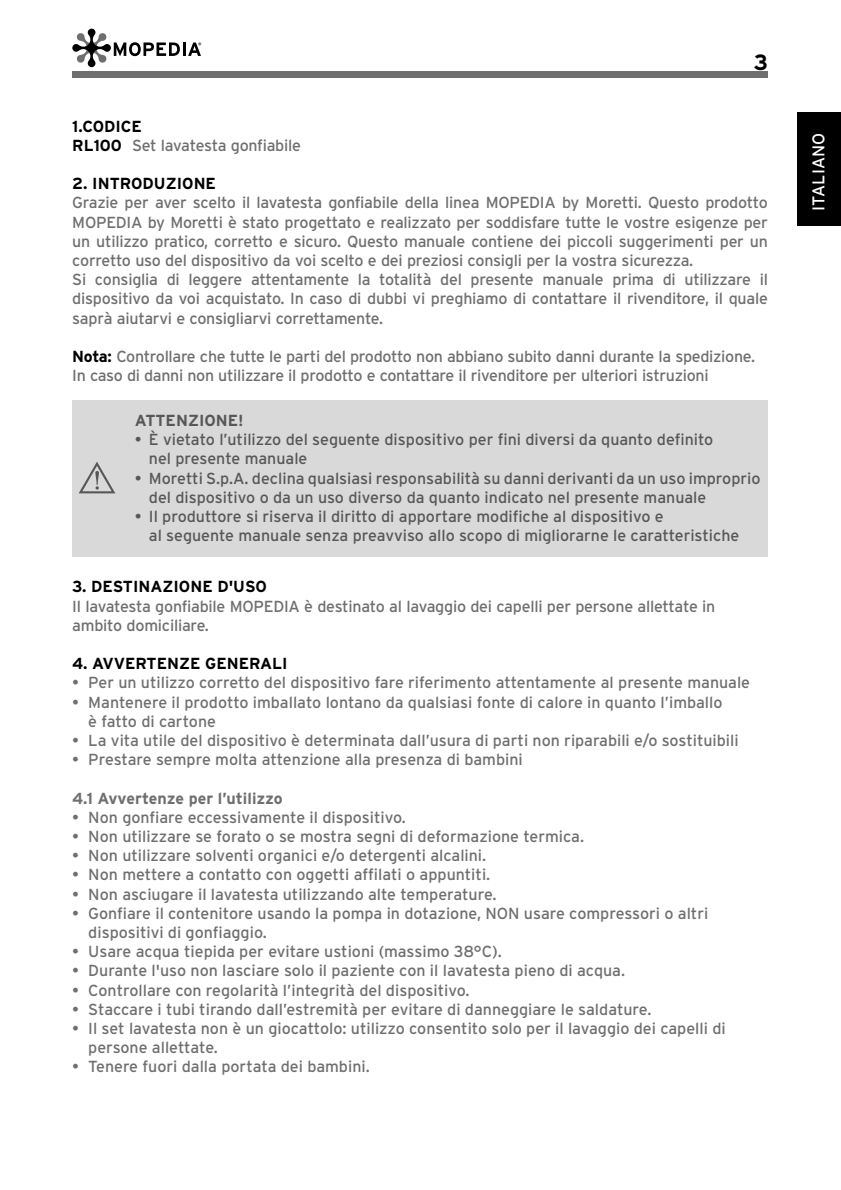
<style>
.page{position:relative;width:841px;height:1190px;background:#fff}
.page>*{position:absolute;margin:0;border:0;box-sizing:border-box;transform-origin:0 0}
.t1{font:700 22px "Interstate";color:#000}
.t2{font:17px "Interstate";letter-spacing:.005em;color:#fff}
.t3{font:16px/19.2px "Interstate";color:#706f6f}
.t4{font:16px/19.2px "Interstate";letter-spacing:-.015em;color:#6f6f6f}
.t5{font:16px/19.2px "Interstate";color:#575756}
.t6{font:16px/19.2px "Interstate";letter-spacing:-.02em;color:#706f6f}
.t7{font:700 16px "Interstate";color:#000}
.t8{font:700 16px "Interstate";color:#6f6f6f}
.t9{font:700 16px "Interstate";color:#575756}
.s1{font-weight:700;color:#000}
</style>
<div class="page">
<div style="left:72px;top:71px;width:695px;height:7px;background:#6f6f6f"></div>
<svg style="left:72px;top:29px;width:129px;height:38px"></svg>
<div style="left:796px;top:113px;width:44px;height:113px;background:#000"></div>
<div style="left:72px;top:400px;width:695px;height:157px;background:#d9d9d9"></div>
<svg style="left:79px;top:462px;width:36px;height:31px"></svg>
<h1 class="t1" style="left:753px;top:50px;width:16px">3</h1>
<p class="t4" style="left:72px;top:116px;width:230px"><span class="s1">1.CODICE<br>RL100</span> Set lavatesta gonfiabile</p>
<p class="t7" style="left:72px;top:175px;width:145px">2. INTRODUZIONE</p>
<p class="t4" style="left:72px;top:193px;width:697px">Grazie per aver scelto il lavatesta gonfiabile della linea MOPEDIA by Moretti. Questo prodotto MOPEDIA by Moretti è stato progettato e realizzato per soddisfare tutte le vostre esigenze per un utilizzo pratico, corretto e sicuro. Questo manuale contiene dei piccoli suggerimenti per un corretto uso del dispositivo da voi scelto e dei preziosi consigli per la vostra sicurezza.<br>Si consiglia di leggere attentamente la totalità del presente manuale prima di utilizzare il dispositivo da voi acquistato. In caso di dubbi vi preghiamo di contattare il rivenditore, il quale saprà aiutarvi e consigliarvi correttamente.</p>
<p class="t6" style="left:72px;top:347px;width:684px"><span class="s1">Nota:</span> Controllare che tutte le parti del prodotto non abbiano subito danni durante la spedizione.<br>In caso di danni non utilizzare il prodotto e contattare il rivenditore per ulteriori istruzioni</p>
<p class="t9" style="left:135px;top:412px;width:110px">ATTENZIONE!</p>
<p class="t5" style="left:149px;top:430px;width:565px;text-indent:-14px">• È vietato l’utilizzo del seguente dispositivo per fini diversi da quanto definito nel presente manuale</p>
<p class="t5" style="left:149px;top:468px;width:613px;text-indent:-14px">• Moretti S.p.A. declina qualsiasi responsabilità su danni derivanti da un uso improprio del dispositivo o da un uso diverso da quanto indicato nel presente manuale</p>
<p class="t5" style="left:149px;top:507px;width:592px;text-indent:-14px">• Il produttore si riserva il diritto di apportare modifiche al dispositivo e<br>al seguente manuale senza preavviso allo scopo di migliorarne le caratteristiche</p>
<p class="t7" style="left:72px;top:578px;width:196px">3. DESTINAZIONE D'USO</p>
<p class="t4" style="left:72px;top:596px;width:644px">Il lavatesta gonfiabile MOPEDIA è destinato al lavaggio dei capelli per persone allettate in ambito domiciliare.</p>
<p class="t7" style="left:72px;top:655px;width:217px">4. AVVERTENZE GENERALI</p>
<p class="t3" style="left:72px;top:673px;width:679px">• Per un utilizzo corretto del dispositivo fare riferimento attentamente al presente manuale</p>
<p class="t3" style="left:88px;top:692px;width:635px;text-indent:-16px">• Mantenere il prodotto imballato lontano da qualsiasi fonte di calore in quanto l’imballo è fatto di cartone</p>
<p class="t3" style="left:72px;top:731px;width:667px">• La vita utile del dispositivo è determinata dall’usura di parti non riparabili e/o sostituibili</p>
<p class="t3" style="left:72px;top:750px;width:452px">• Prestare sempre molta attenzione alla presenza di bambini</p>
<p class="t8" style="left:72px;top:789px;width:212px">4.1 Avvertenze per l’utilizzo</p>
<p class="t3" style="left:72px;top:807px;width:335px">• Non gonfiare eccessivamente il dispositivo.</p>
<p class="t3" style="left:72px;top:827px;width:513px">• Non utilizzare se forato o se mostra segni di deformazione termica.</p>
<p class="t3" style="left:72px;top:846px;width:415px">• Non utilizzare solventi organici e/o detergenti alcalini.</p>
<p class="t3" style="left:72px;top:865px;width:419px">• Non mettere a contatto con oggetti affilati o appuntiti.</p>
<p class="t3" style="left:72px;top:884px;width:425px">• Non asciugare il lavatesta utilizzando alte temperature.</p>
<p class="t3" style="left:88px;top:903px;width:621px;text-indent:-16px">• Gonfiare il contenitore usando la pompa in dotazione, NON usare compressori o altri dispositivi di gonfiaggio.</p>
<p class="t3" style="left:72px;top:942px;width:431px">• Usare acqua tiepida per evitare ustioni (massimo 38°C).</p>
<p class="t3" style="left:72px;top:961px;width:554px">• Durante l'uso non lasciare solo il paziente con il lavatesta pieno di acqua.</p>
<p class="t3" style="left:72px;top:980px;width:398px">• Controllare con regolarità l’integrità del dispositivo.</p>
<p class="t3" style="left:72px;top:999px;width:580px">• Staccare i tubi tirando dall’estremità per evitare di danneggiare le saldature.</p>
<p class="t3" style="left:88px;top:1019px;width:638px;text-indent:-16px">• Il set lavatesta non è un giocattolo: utilizzo consentito solo per il lavaggio dei capelli di persone allettate.</p>
<p class="t3" style="left:72px;top:1057px;width:299px">• Tenere fuori dalla portata dei bambini.</p>
<p class="t2" style="left:808px;top:211px;width:79px;rotate:-90deg">ITALIANO</p>
</div>
